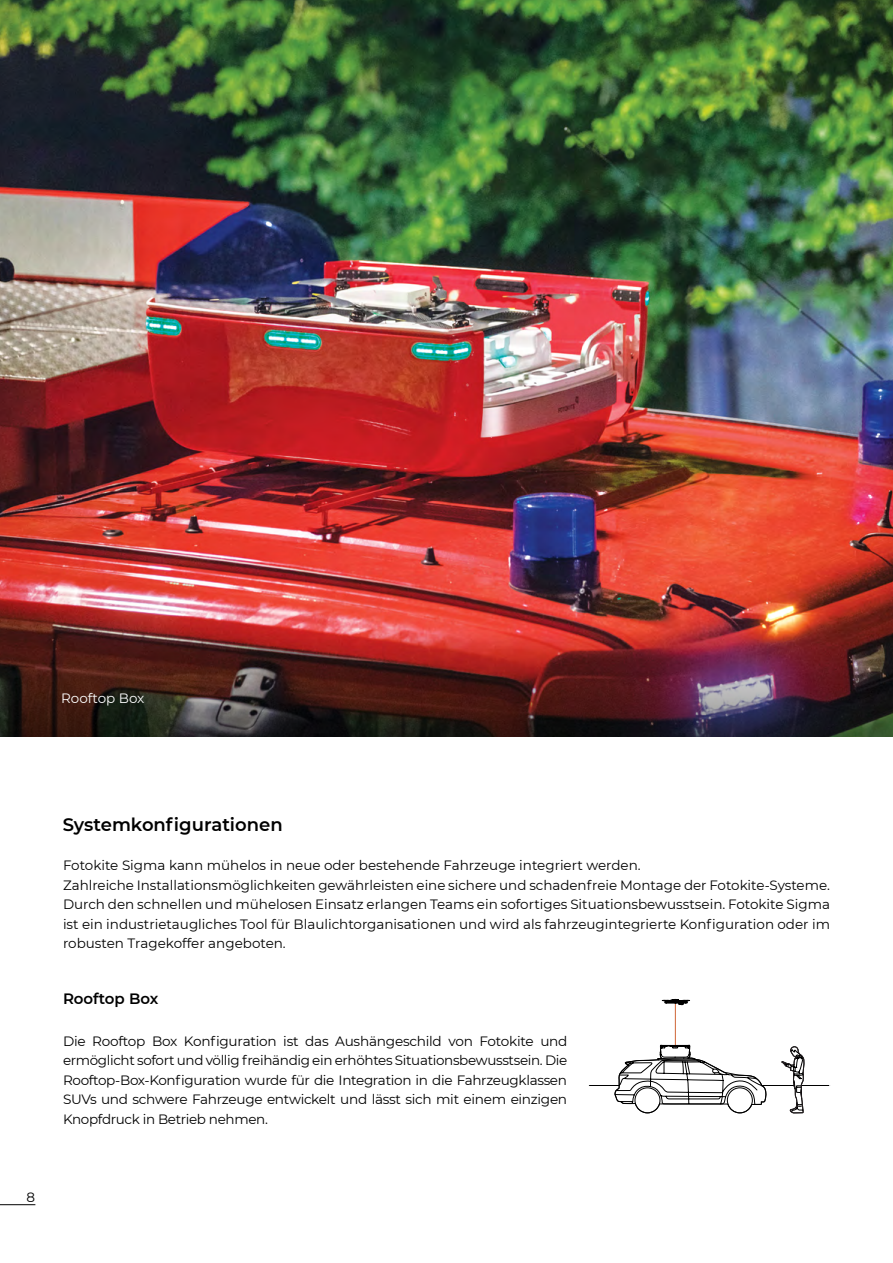
<style>
.page{position:relative;width:893px;height:1263px;background:#fff}
.page>*{position:absolute;margin:0;border:0;box-sizing:border-box;transform-origin:0 0}
.t1{font:600 18px "Montserrat";color:#000}
.t2{font:600 15px "Montserrat";color:#000}
.t3{font:13.5px/19.5px "Montserrat";color:#000101;text-align:justify}
.t4{font:13.5px "Montserrat";color:#fff}
.t5{font:13.5px "Montserrat";color:#000}
</style>
<div class="page">
<img style="left:0;top:0;width:893px;height:526px">
<hr style="left:675px;top:1003px;width:1px;height:42px;background:#cf6636">
<svg style="left:662px;top:999px;width:28px;height:6px"></svg>
<svg style="left:588px;top:1045px;width:242px;height:69px"></svg>
<img style="left:0;top:526px;width:893px;height:211px">
<hr style="left:0;top:1204px;width:35px;height:1px;background:#000101">
<p class="t4" style="left:61px;top:688px;width:85px">Rooftop Box</p>
<p class="t5" style="left:27px;top:1187px;width:10px">8</p>
<h1 class="t1" style="left:63px;top:812px;width:221px">Systemkonfigurationen</h1>
<p class="t3" style="left:63px;top:855px;width:768px;text-align:left">Fotokite Sigma kann mühelos in neue oder bestehende Fahrzeuge integriert werden.<br>Zahlreiche Installationsmöglichkeiten gewährleisten eine sichere und schadenfreie Montage der Fotokite-Systeme.<br>Durch den schnellen und mühelosen Einsatz erlangen Teams ein sofortiges Situationsbewusstsein. Fotokite Sigma ist ein industrietaugliches Tool für Blaulichtorganisationen und wird als fahrzeugintegrierte Konfiguration oder im robusten Tragekoffer angeboten.</p>
<p class="t2" style="left:63px;top:988px;width:97px">Rooftop Box</p>
<p class="t3" style="left:63px;top:1031px;width:506px">Die Rooftop Box Konfiguration ist das Aushängeschild von Fotokite und ermöglicht sofort und völlig freihändig ein erhöhtes Situationsbewusstsein. Die Rooftop-Box-Konfiguration wurde für die Integration in die Fahrzeugklassen SUVs und schwere Fahrzeuge entwickelt und lässt sich mit einem einzigen Knopfdruck in Betrieb nehmen.</p>
</div>
